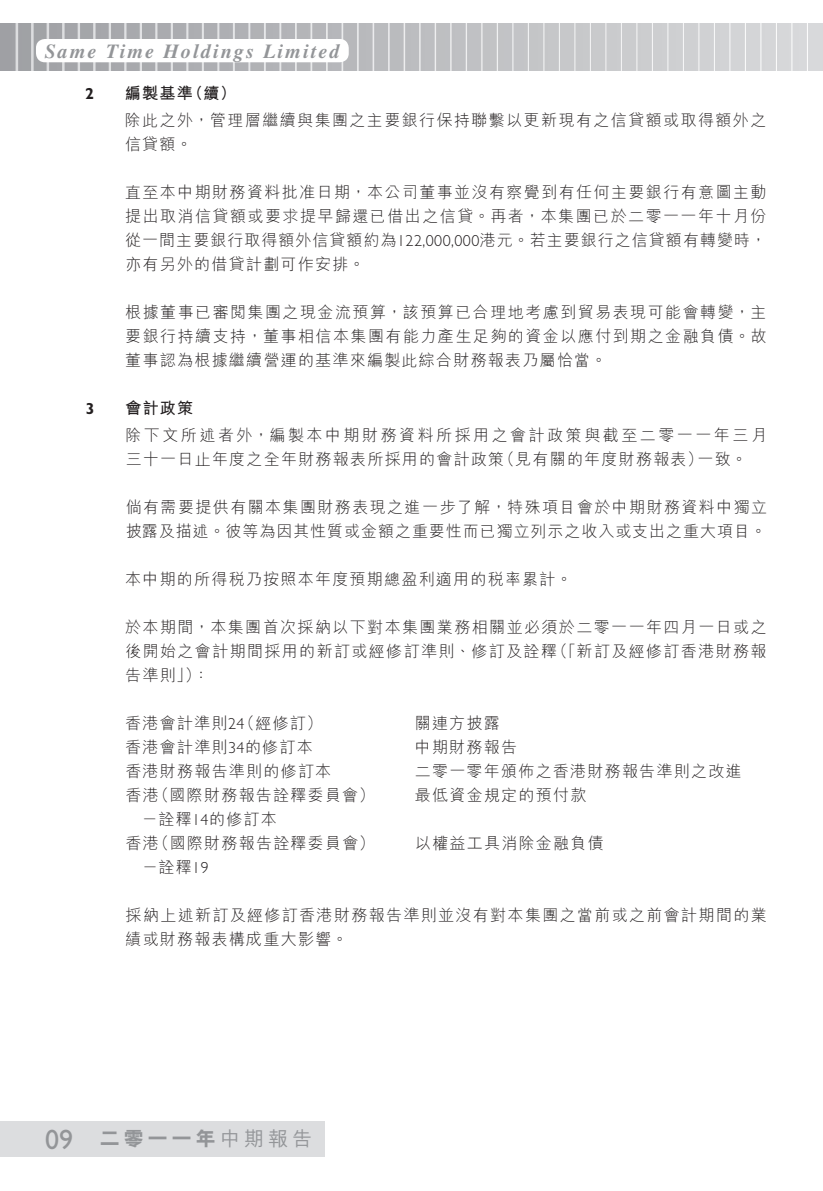
<style>
.page{position:relative;width:823px;height:1191px;background:#fff}
.page>*{position:absolute;margin:0;border:0;box-sizing:border-box;transform-origin:0 0}
.t1{font:28px "Gill Sans Std";color:#939598}
.t2{font:italic 700 20px "Times LT Std";letter-spacing:.105em;color:#939598}
.t3{font:800 20px "M Hei HK";letter-spacing:.2em;color:#939598}
.t4{font:300 16px/24px "M Hei HK";letter-spacing:.08em;color:#231f20}
.t5{font:300 16px/24px "M Hei HK";letter-spacing:.155em;color:#231f20}
.t6{font:700 16px "M Hei HK";letter-spacing:.08em;color:#231f20}
.t7{font:700 16px "Gill Sans Std";color:#231f20}
.s1{font-family:"Gill Sans Std"}
.s2{font-weight:500}
</style>
<div class="page">
<svg style="left:0;top:23px;width:822px;height:47px;background:#c1c2c5"></svg>
<hr style="left:806px;top:23px;width:1px;height:47px;background:#fff">
<hr style="left:791px;top:23px;width:1px;height:47px;background:#fefefe">
<hr style="left:775px;top:23px;width:1px;height:47px;background:#fdfdfd">
<hr style="left:760px;top:23px;width:1px;height:47px;background:#fdfdfd">
<hr style="left:744px;top:23px;width:1px;height:47px;background:#fcfcfc">
<hr style="left:729px;top:23px;width:1px;height:47px;background:#fbfbfb">
<hr style="left:713px;top:23px;width:1px;height:47px;background:#fafafa">
<hr style="left:698px;top:23px;width:1px;height:47px;background:#fafafa">
<hr style="left:682px;top:23px;width:1px;height:47px;background:#f9f9f9">
<hr style="left:667px;top:23px;width:1px;height:47px;background:#f8f8f9">
<hr style="left:651px;top:23px;width:1px;height:47px;background:#f8f8f9">
<hr style="left:636px;top:23px;width:1px;height:47px;background:#f7f7f8">
<hr style="left:620px;top:23px;width:1px;height:47px;background:#f6f6f7">
<hr style="left:605px;top:23px;width:1px;height:47px;background:#f5f5f6">
<hr style="left:589px;top:23px;width:1px;height:47px;background:#f5f5f6">
<hr style="left:574px;top:23px;width:1px;height:47px;background:#f4f5f5">
<hr style="left:558px;top:23px;width:1px;height:47px;background:#f3f4f4">
<hr style="left:543px;top:23px;width:1px;height:47px;background:#f2f3f4">
<hr style="left:527px;top:23px;width:1px;height:47px;background:#f1f2f3">
<hr style="left:512px;top:23px;width:1px;height:47px;background:#f1f2f3">
<hr style="left:496px;top:23px;width:1px;height:47px;background:#f0f1f2">
<hr style="left:481px;top:23px;width:1px;height:47px;background:#f0f0f1">
<hr style="left:465px;top:23px;width:2px;height:47px;background:#efeff0">
<hr style="left:450px;top:23px;width:1px;height:47px;background:#efeff0">
<hr style="left:434px;top:23px;width:2px;height:47px;background:#eeeeef">
<hr style="left:419px;top:23px;width:1px;height:47px;background:#ededee">
<hr style="left:403px;top:23px;width:2px;height:47px;background:#ededee">
<hr style="left:388px;top:23px;width:1px;height:47px;background:#ececee">
<hr style="left:372px;top:23px;width:2px;height:47px;background:#ebebed">
<hr style="left:357px;top:23px;width:1px;height:47px;background:#eaebec">
<hr style="left:341px;top:23px;width:2px;height:47px;background:#eaebec">
<hr style="left:326px;top:23px;width:1px;height:47px;background:#e9eaeb">
<hr style="left:310px;top:23px;width:2px;height:47px;background:#e8e9ea">
<hr style="left:295px;top:23px;width:1px;height:47px;background:#e7e8e9">
<hr style="left:279px;top:23px;width:2px;height:47px;background:#e6e7e9">
<hr style="left:264px;top:23px;width:2px;height:47px;background:#e6e7e9">
<hr style="left:248px;top:23px;width:2px;height:47px;background:#e5e6e8">
<hr style="left:233px;top:23px;width:2px;height:47px;background:#e4e5e7">
<hr style="left:217px;top:23px;width:2px;height:47px;background:#e3e4e6">
<hr style="left:202px;top:23px;width:2px;height:47px;background:#e3e4e6">
<hr style="left:186px;top:23px;width:2px;height:47px;background:#e2e3e5">
<hr style="left:171px;top:23px;width:2px;height:47px;background:#e1e2e4">
<hr style="left:155px;top:23px;width:2px;height:47px;background:#e1e2e4">
<hr style="left:140px;top:23px;width:2px;height:47px;background:#e1e2e4">
<hr style="left:124px;top:23px;width:2px;height:47px;background:#e0e1e3">
<hr style="left:109px;top:23px;width:2px;height:47px;background:#dfe0e2">
<hr style="left:93px;top:23px;width:2px;height:47px;background:#dfe0e2">
<hr style="left:78px;top:23px;width:2px;height:47px;background:#dedfe1">
<hr style="left:62px;top:23px;width:3px;height:47px;background:#dddee0">
<hr style="left:47px;top:23px;width:2px;height:47px;background:#dcdddf">
<hr style="left:31px;top:23px;width:3px;height:47px;background:#dcdddf">
<hr style="left:16px;top:23px;width:2px;height:47px;background:#dcdddf">
<div style="left:36px;top:39px;width:312px;height:23px;background:#fff;border-radius:9px"></div>
<div style="left:0;top:1121px;width:324px;height:35px;background:#dcdddf"></div>
<p class="t2" style="left:45px;top:39px;width:53px">Same</p>
<p class="t7" style="left:85px;top:84px;width:10px">2</p>
<p class="t7" style="left:86px;top:399px;width:10px">3</p>
<p class="t2" style="left:106px;top:39px;width:50px">Time</p>
<p class="t2" style="left:163px;top:39px;width:92px">Holdings</p>
<p class="t6" style="left:125px;top:82px;width:69px">編製基準</p>
<p class="t6" style="left:187px;top:82px;width:50px">（續(</p>
<p class="t2" style="left:263px;top:39px;width:78px">Limited</p>
<p class="t4" style="left:125px;top:108px;width:642px">除此之外，管理層繼續與集團之主要銀行保持聯繫以更新現有之信貸額或取得額外之信貸額。</p>
<p class="t4" style="left:125px;top:180px;width:642px;text-align:justify">直至本中期財務資料批准日期，本公司董事並沒有察覺到有任何主要銀行有意圖主動提出取消信貸額或要求提早歸還已借出之信貸。再者，本集團已於二零一一年十月份從一間主要銀行取得額外信貸額約為<span class="s1">122,000,000</span>港元。若主要銀行之信貸額有轉變時，亦有另外的借貸計劃可作安排。</p>
<p class="t4" style="left:125px;top:300px;width:642px;text-align:justify">根據董事已審閱集團之現金流預算，該預算已合理地考慮到貿易表現可能會轉變，主要銀行持續支持，董事相信本集團有能力產生足夠的資金以應付到期之金融負債。故董事認為根據繼續營運的基準來編製此綜合財務報表乃屬恰當。</p>
<p class="t6" style="left:125px;top:397px;width:69px">會計政策</p>
<p class="t5" style="left:697px;top:423px;width:71px;text-indent:-571px">除下文所述者外，編製本中期財務資料所採用之會計政策與截至二零一一年三月一致。</p>
<p class="t4" style="left:498px;top:447px;width:206px">（見有關的年度財務報表）</p>
<p class="t4" style="left:126px;top:447px;width:380px">三十一日止年度之全年財務報表所採用的會計政策</p>
<p class="t4" style="left:126px;top:495px;width:642px">倘有需要提供有關本集團財務表現之進一步了解，特殊項目會於中期財務資料中獨立披露及描述。彼等為因其性質或金額之重要性而已獨立列示之收入或支出之重大項目。</p>
<p class="t4" style="left:125px;top:567px;width:448px">本中期的所得稅乃按照本年度預期總盈利適用的稅率累計。</p>
<p class="t4" style="left:125px;top:615px;width:642px;text-align:right">於本期間，本集團首次採納以下對本集團業務相關並必須於二零一一年四月一日或之（「新訂及經修訂香港財務報</p>
<p class="t4" style="left:125px;top:639px;width:433px">後開始之會計期間採用的新訂或經修訂準則、修訂及詮釋告準則 ：(「</p>
<p class="t4" style="left:414px;top:711px;width:86px">關連方披露</p>
<p class="t4" style="left:239px;top:711px;width:85px">（經修訂）</p>
<p class="t4" style="left:125px;top:711px;width:121px">香港會計準則<span class="s1">24</span></p>
<p class="t4" style="left:125px;top:735px;width:189px">香港會計準則<span class="s1">34</span>的修訂本</p>
<p class="t4" style="left:414px;top:735px;width:104px">中期財務報告</p>
<p class="t4" style="left:125px;top:759px;width:207px">香港財務報告準則的修訂本</p>
<p class="t4" style="left:414px;top:759px;width:328px">二零一零年頒佈之香港財務報告準則之改進</p>
<p class="t4" style="left:153px;top:783px;width:223px">（國際財務報告詮釋委員會）</p>
<p class="t4" style="left:142px;top:783px;width:136px;text-indent:-17px">香港<br>－詮釋<span class="s1">14</span>的修訂本</p>
<p class="t4" style="left:414px;top:783px;width:173px">最低資金規定的預付款</p>
<p class="t4" style="left:153px;top:831px;width:223px">（國際財務報告詮釋委員會）</p>
<p class="t4" style="left:415px;top:831px;width:190px">以權益工具消除金融負債</p>
<p class="t4" style="left:142px;top:831px;width:68px;text-indent:-17px">香港<br>－詮釋<span class="s1">19</span></p>
<p class="t4" style="left:125px;top:903px;width:642px">採納上述新訂及經修訂香港財務報告準則並沒有對本集團之當前或之前會計期間的業績或財務報表構成重大影響。</p>
<h1 class="t1" style="left:45px;top:1123px;width:29px">09</h1>
<p class="t3" style="left:100px;top:1125px;width:214px">二零一一年<span class="s2">中期報告</span></p>
</div>
